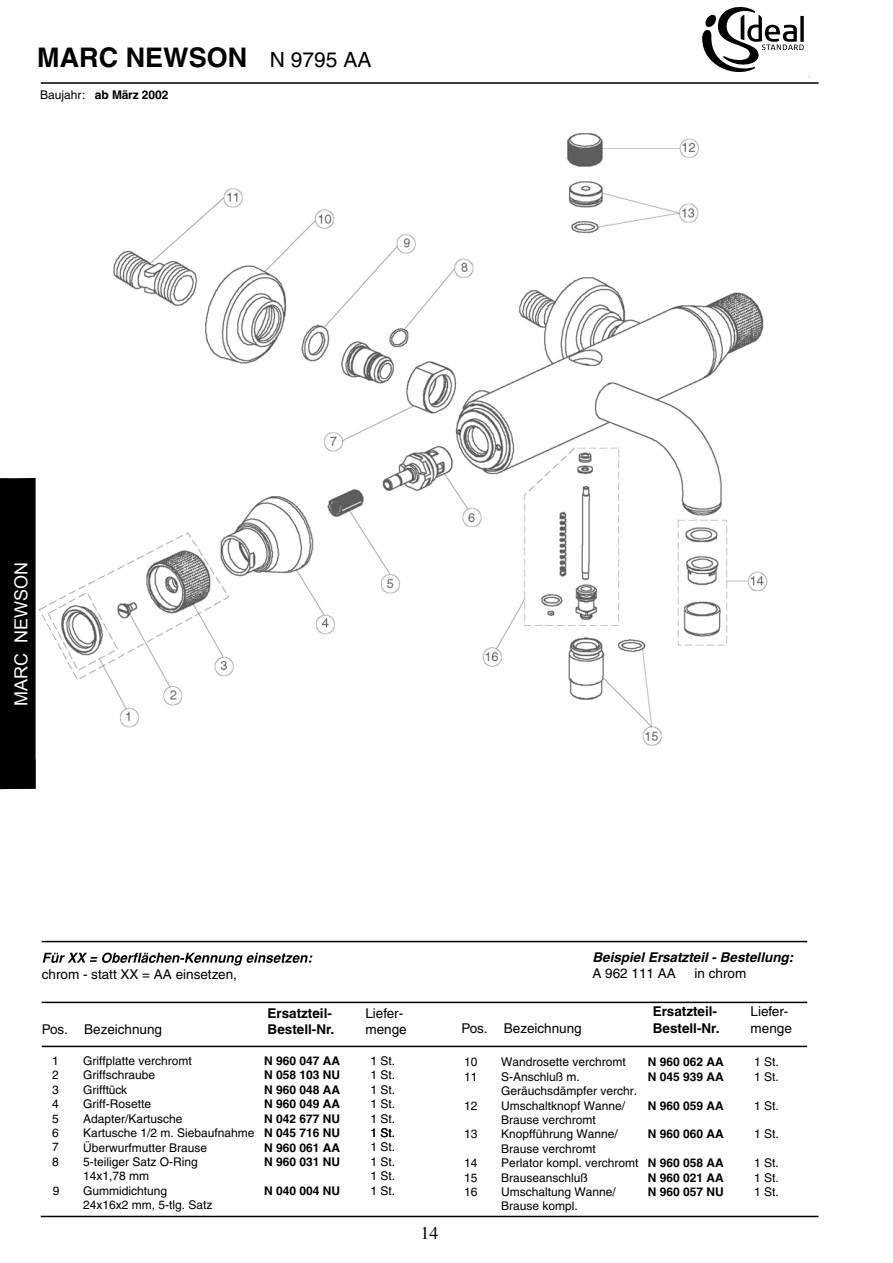
<style>
.page{position:relative;width:893px;height:1263px;background:#fff}
.page>*{position:absolute;margin:0;border:0;box-sizing:border-box;transform-origin:0 0}
.t1{font:700 27px "Helvetica";color:#000}
.t2{font:18px "Arial";color:#fff}
.t3{font:18px "Times";color:#000}
.t4{font:13.5px "Helvetica";color:#000}
.t5{font:700 13.5px "Helvetica";color:#000}
.t6{font:italic 700 13.5px "Helvetica";color:#000}
.t7{font:12px/14.4px "Helvetica";color:#000}
.t8{font:700 12px "Helvetica";color:#000}
.s1{font-weight:400;font-size:21px}
.s2{font-weight:400}
</style>
<div class="page">
<img style="left:38px;top:133px;width:730px;height:613px">
<hr style="left:42px;top:1002px;width:765px;height:1px;background:#000">
<hr style="left:42px;top:1046px;width:765px;height:1px;background:#000">
<svg style="left:43px;top:952px;width:269px;height:13px"></svg>
<hr style="left:42px;top:941px;width:765px;height:1px;background:#000">
<hr style="left:41px;top:82px;width:778px;height:2px;background:#000">
<hr style="left:41px;top:1216px;width:778px;height:1px;background:#000">
<div style="left:0;top:478px;width:36px;height:311px;background:#000"></div>
<svg style="left:702px;top:7px;width:102px;height:65px"></svg>
<h1 class="t1" style="left:37px;top:41px;width:336px">MARC NEWSON <span class="s1">N 9795 AA</span></h1>
<p class="t8" style="left:40px;top:88px;width:130px"><span class="s2">Baujahr:</span> ab März 2002</p>
<h2 class="t2" style="left:9px;top:706px;width:145px;rotate:-90deg">MARC NEWSON</h2>
<p class="t6" style="left:592px;top:949px;width:202px">Beispiel Ersatzteil - Bestellung:</p>
<p class="t4" style="left:42px;top:966px;width:197px">chrom - statt XX = AA einsetzen,</p>
<p class="t4" style="left:592px;top:966px;width:85px">A 962 111 AA</p>
<p class="t4" style="left:694px;top:966px;width:53px">in chrom</p>
<p class="t5" style="left:268px;top:1005px;width:66px">Ersatzteil-</p>
<p class="t4" style="left:365px;top:1005px;width:39px">Liefer-</p>
<p class="t5" style="left:653px;top:1003px;width:66px">Ersatzteil-</p>
<p class="t4" style="left:751px;top:1004px;width:39px">Liefer-</p>
<p class="t4" style="left:42px;top:1021px;width:122px">Pos. Bezeichnung</p>
<p class="t5" style="left:268px;top:1021px;width:68px">Bestell-Nr.</p>
<p class="t4" style="left:365px;top:1021px;width:43px">menge</p>
<p class="t4" style="left:461px;top:1020px;width:122px">Pos. Bezeichnung</p>
<p class="t5" style="left:653px;top:1020px;width:68px">Bestell-Nr.</p>
<p class="t4" style="left:751px;top:1020px;width:43px">menge</p>
<p class="t7" style="left:52px;top:1053px;width:8px">1</p>
<p class="t7" style="left:83px;top:1053px;width:110px">Griffplatte verchromt</p>
<p class="t8" style="left:264px;top:1053px;width:78px">N 960 047 AA</p>
<p class="t7" style="left:370px;top:1053px;width:26px">1 St.</p>
<p class="t7" style="left:52px;top:1068px;width:8px">2</p>
<p class="t7" style="left:83px;top:1068px;width:74px">Griffschraube</p>
<p class="t8" style="left:264px;top:1068px;width:78px">N 058 103 NU</p>
<p class="t7" style="left:370px;top:1068px;width:26px">1 St.</p>
<p class="t7" style="left:52px;top:1082px;width:8px;text-align:justify">3<br>4<br>5</p>
<p class="t7" style="left:83px;top:1082px;width:46px">Grifftück</p>
<p class="t8" style="left:264px;top:1082px;width:78px">N 960 048 AA</p>
<p class="t7" style="left:370px;top:1082px;width:26px">1 St.</p>
<p class="t7" style="left:52px;top:1125px;width:8px;text-align:justify">6<br>7<br>8</p>
<p class="t7" style="left:83px;top:1097px;width:70px">Griff-Rosette</p>
<p class="t8" style="left:264px;top:1097px;width:78px">N 960 049 AA</p>
<p class="t7" style="left:370px;top:1097px;width:26px">1 St.</p>
<p class="t7" style="left:370px;top:1140px;width:26px;text-align:justify">1 St.<br>1 St.<br>1 St.</p>
<p class="t7" style="left:83px;top:1111px;width:101px">Adapter/Kartusche</p>
<p class="t8" style="left:264px;top:1111px;width:78px">N 042 677 NU</p>
<p class="t7" style="left:370px;top:1111px;width:26px">1 St.</p>
<p class="t7" style="left:83px;top:1126px;width:173px">Kartusche 1/2 m. Siebaufnahme</p>
<p class="t8" style="left:264px;top:1126px;width:78px">N 045 716 NU</p>
<p class="t7" style="left:370px;top:1126px;width:26px">1 St.</p>
<p class="t7" style="left:83px;top:1140px;width:126px">Überwurfmutter Brause</p>
<p class="t8" style="left:264px;top:1140px;width:78px">N 960 061 AA</p>
<p class="t7" style="left:83px;top:1154px;width:116px">5-teiliger Satz O-Ring<br>14x1,78 mm</p>
<p class="t8" style="left:264px;top:1154px;width:78px">N 960 031 NU</p>
<p class="t7" style="left:464px;top:1055px;width:15px">10<br>11</p>
<p class="t7" style="left:501px;top:1055px;width:126px">Wandrosette verchromt</p>
<p class="t8" style="left:648px;top:1055px;width:78px">N 960 062 AA</p>
<p class="t7" style="left:501px;top:1069px;width:138px">S-Anschluß m.<br>Geräuchsdämpfer verchr.</p>
<p class="t8" style="left:648px;top:1069px;width:78px">N 045 939 AA</p>
<p class="t7" style="left:754px;top:1055px;width:26px">1 St.</p>
<p class="t7" style="left:754px;top:1069px;width:26px">1 St.</p>
<p class="t7" style="left:464px;top:1098px;width:15px">12</p>
<p class="t7" style="left:501px;top:1098px;width:126px">Umschaltknopf Wanne/<br>Brause verchromt</p>
<p class="t8" style="left:648px;top:1098px;width:78px">N 960 059 AA</p>
<p class="t7" style="left:754px;top:1098px;width:26px">1 St.</p>
<p class="t7" style="left:464px;top:1127px;width:15px">13</p>
<p class="t7" style="left:501px;top:1127px;width:118px">Knopfführung Wanne/<br>Brause verchromt</p>
<p class="t8" style="left:648px;top:1127px;width:78px">N 960 060 AA</p>
<p class="t7" style="left:754px;top:1127px;width:26px">1 St.</p>
<p class="t7" style="left:464px;top:1156px;width:15px">14</p>
<p class="t7" style="left:754px;top:1156px;width:26px">1 St.</p>
<p class="t7" style="left:501px;top:1156px;width:139px">Perlator kompl. verchromt</p>
<p class="t8" style="left:648px;top:1155px;width:78px">N 960 058 AA</p>
<p class="t7" style="left:464px;top:1170px;width:15px">15</p>
<p class="t7" style="left:501px;top:1170px;width:88px">Brauseanschluß</p>
<p class="t8" style="left:648px;top:1170px;width:78px">N 960 021 AA</p>
<p class="t7" style="left:754px;top:1170px;width:26px">1 St.</p>
<p class="t7" style="left:53px;top:1183px;width:8px">9</p>
<p class="t7" style="left:83px;top:1183px;width:86px">Gummidichtung</p>
<p class="t7" style="left:370px;top:1183px;width:26px">1 St.</p>
<p class="t7" style="left:83px;top:1197px;width:131px">24x16x2 mm, 5-tlg. Satz</p>
<p class="t8" style="left:264px;top:1183px;width:78px">N 040 004 NU</p>
<p class="t7" style="left:464px;top:1184px;width:15px">16</p>
<p class="t7" style="left:501px;top:1184px;width:116px">Umschaltung Wanne/<br>Brause kompl.</p>
<p class="t8" style="left:648px;top:1184px;width:78px">N 960 057 NU</p>
<p class="t7" style="left:754px;top:1184px;width:26px">1 St.</p>
<h2 class="t3" style="left:420px;top:1222px;width:9px">14</h2>
</div>
